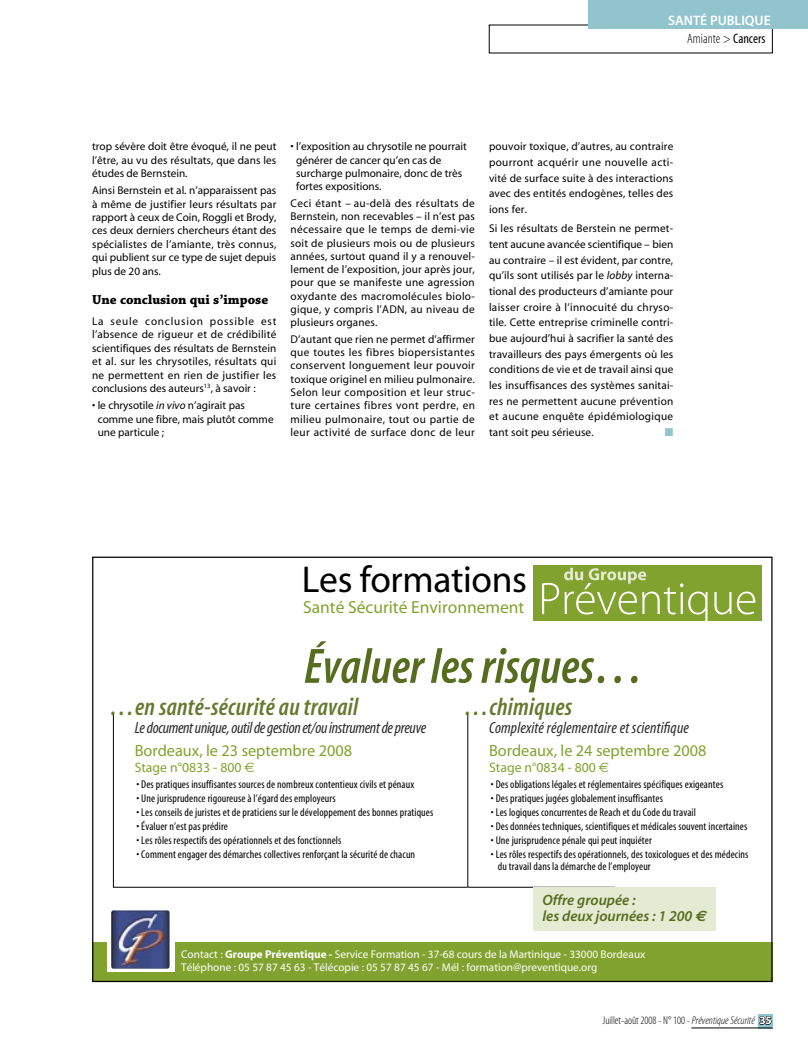
<style>
.page{position:relative;width:808px;height:1053px;background:#fff}
.page>*{position:absolute;margin:0;border:0;box-sizing:border-box;transform-origin:0 0}
.t1{font:50px "Myriad MM It 565 300";color:#566c1e}
.t2{font:37.5px "Myriad MM 400 600";letter-spacing:-.01em;color:#000}
.t3{font:25px "Myriad MM It 565 300";letter-spacing:.01em;color:#657a2e}
.t4{font:17.5px "Myriad MM 400 600";color:#81a22e}
.t5{font:16.25px "Myriad MM It 400 300";letter-spacing:-.02em;color:#2a2a2a}
.t6{font:16.25px "Myriad MM 400 600";color:#81a22e}
.t7{font:16.25px "Myriad MM It 400 300";letter-spacing:.01em;color:#2a2a2a}
.t8{font:15px/16.2px "Myriad MM It 565 600";color:#566c1e}
.t9{font:13.75px "Myriad MM 400 600";color:#81a22e}
.t10{font:700 13.75px "Chaparral Pro";color:#000}
.t11{font:13.75px "Myriad MM 215 300";color:#000}
.t12{font:13.75px "Myriad MM 565 600";letter-spacing:-.005em;color:#fff}
.t13{font:11.25px/13.2px "Myriad MM 400 600";letter-spacing:.005em;color:#000;text-align:justify}
.t14{font:11.25px/12.5px "Myriad MM 400 300";letter-spacing:.01em;color:#000}
.t15{font:11.25px/13.8px "Myriad MM 400 600";color:#fff}
.t16{font:11.25px "Myriad MM 215 300";color:#000}
.t17{font:11.25px "Zapf Dingbats ITC";color:#91c4cd}
.s1{font-family:"Myriad MM 400 300"}
.s2{font-family:"Myriad MM It 400 600"}
.s3{font-family:"Euro Sans"}
.s4{font-family:"Euro Sans";font-weight:700;font-style:italic}
.s5{font-family:"Myriad MM 700 600"}
.s6{font-family:"Myriad MM It 215 300"}
.s7{font-family:"Myriad MM 700 600";color:#fff}
</style>
<div class="page">
<div style="left:533px;top:565px;width:229px;height:55px;background:#81a22e"></div>
<svg style="left:542px;top:567px;width:213px;height:54px"></svg>
<div style="left:92px;top:942px;width:680px;height:39px;background:#81a22e"></div>
<div style="left:107px;top:908px;width:67px;height:63px;background:#fff"></div>
<img style="left:111px;top:910px;width:59px;height:58px">
<svg style="left:113px;top:713px;width:354px;height:174px"></svg>
<svg style="left:467px;top:713px;width:66px;height:174px"></svg>
<div style="left:533px;top:886px;width:183px;height:44px;background:#e5ebd2"></div>
<div style="left:588px;top:0;width:220px;height:28px;background:#91c4cd"></div>
<svg style="left:758px;top:1014px;width:14px;height:13px"></svg>
<hr style="left:691px;top:1027px;width:81px;height:1px;background:#000">
<svg style="left:759px;top:1015px;width:13px;height:9px"></svg>
<p class="t12" style="left:668px;top:14px;width:104px">SANTÉ PUBLIQUE</p>
<p class="t11" style="left:687px;top:32px;width:80px">Amiante &gt; <span class="s1">Cancers</span></p>
<p class="t13" style="left:92px;top:140px;width:186px">trop sévère doit être évoqué, il ne peut l’être, au vu des résultats, que dans les études de Bernstein.</p>
<p class="t13" style="left:92px;top:184px;width:186px">Ainsi Bernstein et al. n’apparaissent pas à même de justifier leurs résultats par rapport à ceux de Coin, Roggli et Brody, ces deux derniers chercheurs étant des spécialistes de l’amiante, très connus, qui publient sur ce type de sujet depuis plus de 20 ans.</p>
<p class="t10" style="left:92px;top:292px;width:178px">Une conclusion qui s’impose</p>
<p class="t13" style="left:92px;top:315px;width:186px">La seule conclusion possible est l’absence de rigueur et de crédibilité scientifiques des résultats de Bernstein et al. sur les chrysotiles, résultats qui ne permettent en rien de justifier les conclusions des auteurs<sup>13</sup>, à savoir :</p>
<p class="t13" style="left:98px;top:399px;width:177px;text-align:left;text-indent:-6px">• le chrysotile <span class="s2">in vivo</span> n’agirait pas comme une fibre, mais plutôt comme une particule ;</p>
<p class="t13" style="left:296px;top:140px;width:172px;text-align:left;text-indent:-6px">• l’exposition au chrysotile ne pourrait générer de cancer qu’en cas de surcharge pulmonaire, donc de très fortes expositions.</p>
<p class="t13" style="left:291px;top:197px;width:186px">Ceci étant – au-delà des résultats de Bernstein, non recevables – il n’est pas nécessaire que le temps de demi-vie soit de plusieurs mois ou de plusieurs années, surtout quand il y a renouvel&shy;lement de l’exposition, jour après jour, pour que se manifeste une agression oxydante des macromolécules biolo&shy;gique, y compris l’ADN, au niveau de plusieurs organes.</p>
<p class="t13" style="left:291px;top:333px;width:186px">D’autant que rien ne permet d’affirmer que toutes les fibres biopersistantes conservent longuement leur pouvoir toxique originel en milieu pulmonaire.<br>Selon leur composition et leur struc&shy;ture certaines fibres vont perdre, en milieu pulmonaire, tout ou partie de leur activité de surface donc de leur</p>
<p class="t13" style="left:489px;top:139px;width:186px;line-height:15.6px">pouvoir toxique, d’autres, au contraire pourront acquérir une nouvelle acti&shy;vité de surface suite à des interactions avec des entités endogènes, telles des ions fer.</p>
<p class="t13" style="left:489px;top:221px;width:186px;line-height:15.6px">Si les résultats de Berstein ne permet&shy;tent aucune avancée scientifique – bien au contraire – il est évident, par contre, qu’ils sont utilisés par le <span class="s2">lobby</span> interna&shy;tional des producteurs d’amiante pour laisser croire à l’innocuité du chryso&shy;tile. Cette entreprise criminelle contri&shy;bue aujourd’hui à sacrifier la santé des travailleurs des pays émergents où les conditions de vie et de travail ainsi que les insuffisances des systèmes sanitai&shy;res ne permettent aucune prévention et aucune enquête épidémiologique tant soit peu sérieuse.</p>
<p class="t17" style="left:665px;top:427px;width:10px">■</p>
<h2 class="t2" style="left:302px;top:561px;width:226px">Les formations</h2>
<h3 class="t4" style="left:303px;top:598px;width:223px">Santé Sécurité Environnement</h3>
<h1 class="t1" style="left:304px;top:641px;width:342px">Évaluer les risques…</h1>
<h3 class="t3" style="left:110px;top:694px;width:250px">…en santé-sécurité au travail</h3>
<h3 class="t5" style="left:135px;top:720px;width:293px">Le document unique, outil de gestion et/ou instrument de preuve</h3>
<h3 class="t6" style="left:135px;top:742px;width:219px">Bordeaux, le 23 septembre 2008</h3>
<p class="t9" style="left:135px;top:760px;width:122px">Stage n°0833 - 800 <span class="s3">€</span></p>
<p class="t14" style="left:136px;top:778px;width:279px">• Des pratiques insuffisantes sources de nombreux contentieux civils et pénaux</p>
<p class="t14" style="left:136px;top:792px;width:201px">• Une jurisprudence rigoureuse à l’égard des employeurs</p>
<p class="t14" style="left:136px;top:806px;width:298px">• Les conseils de juristes et de praticiens sur le développement des bonnes pratiques</p>
<p class="t14" style="left:136px;top:820px;width:93px">• Évaluer n’est pas prédire</p>
<p class="t14" style="left:136px;top:834px;width:206px">• Les rôles respectifs des opérationnels et des fonctionnels</p>
<p class="t14" style="left:136px;top:848px;width:280px">• Comment engager des démarches collectives renforçant la sécurité de chacun</p>
<h3 class="t3" style="left:464px;top:694px;width:110px">…chimiques</h3>
<h3 class="t7" style="left:489px;top:720px;width:201px">Complexité réglementaire et scientifique</h3>
<h3 class="t6" style="left:489px;top:742px;width:219px">Bordeaux, le 24 septembre 2008</h3>
<p class="t9" style="left:489px;top:760px;width:122px">Stage n°0834 - 800 <span class="s3">€</span></p>
<p class="t14" style="left:491px;top:778px;width:234px">• Des obligations légales et réglementaires spécifiques exigeantes</p>
<p class="t14" style="left:491px;top:792px;width:174px">• Des pratiques jugées globalement insuffisantes</p>
<p class="t14" style="left:491px;top:806px;width:207px">• Les logiques concurrentes de Reach et du Code du travail</p>
<p class="t14" style="left:491px;top:820px;width:258px">• Des données techniques, scientifiques et médicales souvent incertaines</p>
<p class="t14" style="left:491px;top:834px;width:163px">• Une jurisprudence pénale qui peut inquiéter</p>
<p class="t14" style="left:498px;top:848px;width:252px;text-indent:-7px">• Les rôles respectifs des opérationnels, des toxicologues et des médecins du travail dans la démarche de l’employeur</p>
<h3 class="t8" style="left:542px;top:892px;width:165px">Offre groupée :<br>les deux journées : 1 200 <span class="s4">€</span></h3>
<p class="t15" style="left:181px;top:947px;width:466px">Contact : <span class="s5">Groupe Préventique -</span> Service Formation - 37-68 cours de la Martinique - 33000 Bordeaux<br>Téléphone : 05 57 87 45 63 - Télécopie : 05 57 87 45 67 - Mél : formation@preventique.org</p>
<p class="t16" style="left:603px;top:1014px;width:170px">Juillet-août 2008 - N° 100- <span class="s6">Préventique Sécurité</span> <span class="s7">35</span></p>
</div>
